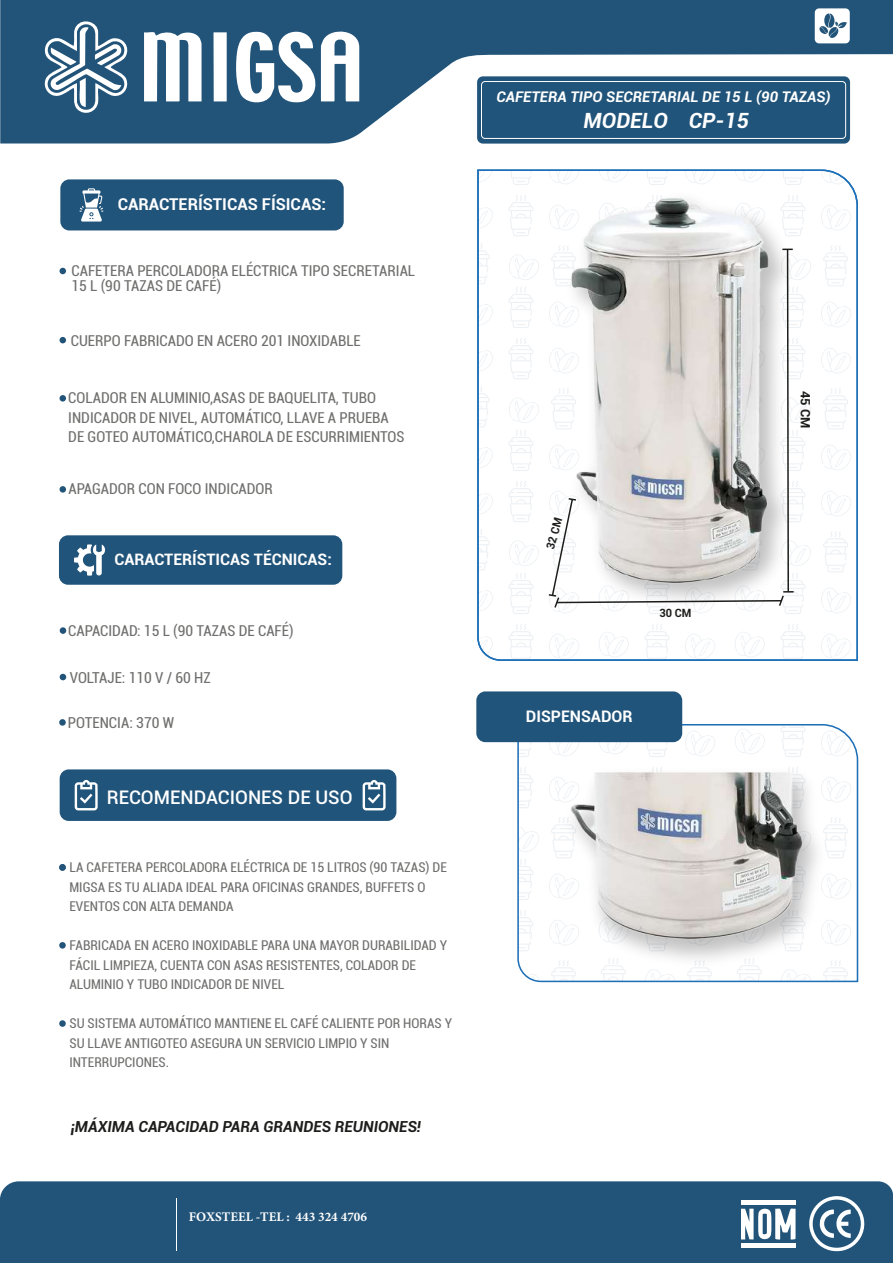
<style>
.page{position:relative;width:893px;height:1263px;background:#fff}
.page>*{position:absolute;margin:0;border:0;box-sizing:border-box;transform-origin:0 0}
.t1{font:italic 700 21px "Roboto";color:#fff}
.t2{font:500 18.75px "Roboto";color:#fff}
.t3{font:700 16.35px "Roboto";color:#fff}
.t4{font:700 15.9px "Roboto";color:#fff}
.t5{font:700 15.75px "Roboto";color:#fff}
.t6{font:italic 700 15.3px "Roboto";color:#1d1d1b}
.t7{font:condensed 15.15px "Roboto";color:#6f6f6e}
.t8{font:condensed 15px/19.5px "Roboto";color:#6f6f6e}
.t9{font:italic 700 14.7px "Roboto";color:#fff}
.t10{font:condensed 13.5px/19.5px "Roboto";color:#6f6f6e}
.t11{font:700 13.2px "Minion Pro";color:#fff}
.t12{font:700 12.9px "Roboto";color:#1d1d1b}
.t13{font:700 11.4px "Roboto";color:#1d1d1b}
</style>
<div class="page">
<div style="left:59px;top:535px;width:283px;height:50px;background:#21547a;border-radius:9px"></div>
<svg style="left:74px;top:544px;width:31px;height:32px"></svg>
<svg style="left:0;top:0;width:893px;height:143px;fill:#225479"></svg>
<div style="left:0;top:1181px;width:893px;height:82px;background:#225479"></div>
<hr style="left:176px;top:1199px;width:1px;height:52px;background:#fff">
<div style="left:60px;top:627px;width:6px;height:7px;background:#225479;border-radius:50%"></div>
<svg style="left:60px;top:674px;width:6px;height:6px"></svg>
<div style="left:59px;top:719px;width:7px;height:7px;background:#225479;border-radius:50%"></div>
<div style="left:59px;top:864px;width:7px;height:6px;background:#b8c8d4;border-radius:50%"></div>
<div style="left:59px;top:864px;width:7px;height:7px;background:#225479;border-radius:50%"></div>
<div style="left:59px;top:942px;width:7px;height:7px;background:#225479;border-radius:50%"></div>
<svg style="left:59px;top:1020px;width:7px;height:7px"></svg>
<svg style="left:60px;top:337px;width:6px;height:6px"></svg>
<div style="left:60px;top:395px;width:6px;height:7px;background:#225479;border-radius:50%"></div>
<div style="left:60px;top:486px;width:6px;height:7px;background:#225479;border-radius:50%"></div>
<svg style="left:60px;top:268px;width:6px;height:6px"></svg>
<div style="left:60px;top:179px;width:284px;height:51px;background:#21547a;border-radius:9px"></div>
<svg style="left:80px;top:188px;width:23px;height:34px"></svg>
<svg style="left:144px;top:31px;width:58px;height:70px"></svg>
<svg style="left:235px;top:26px;width:124px;height:79px"></svg>
<div style="left:214px;top:32px;width:13px;height:69px;background:#fff"></div>
<svg style="left:43px;top:17px;width:88px;height:100px"></svg>
<div style="left:60px;top:769px;width:336px;height:52px;background:#21547a;border-radius:9px"></div>
<svg style="left:75px;top:780px;width:23px;height:30px"></svg>
<svg style="left:363px;top:780px;width:23px;height:30px"></svg>
<div style="left:477px;top:76px;width:373px;height:68px;background:#21547a;border-radius:6px"></div>
<div style="left:481px;top:81px;width:365px;height:58px;border:1px solid #fff;border-radius:4px"></div>
<svg style="left:815px;top:8px;width:35px;height:35px"></svg>
<img style="left:476px;top:611px;width:383px;height:372px">
<img style="left:477px;top:169px;width:381px;height:442px">
<svg style="left:803px;top:1195px;width:68px;height:61px"></svg>
<svg style="left:741px;top:1207px;width:54px;height:34px"></svg>
<hr style="left:741px;top:1200px;width:54px;height:4px;background:#fff">
<div style="left:741px;top:1243px;width:54px;height:5px;background:#fff"></div>
<p class="t3" style="left:118px;top:193px;width:210px">CARACTERÍSTICAS FÍSICAS:</p>
<p class="t8" style="left:72px;top:262px;width:345px;line-height:15px">CAFETERA PERCOLADORA ELÉCTRICA TIPO SECRETARIAL<br>15 L (90 TAZAS DE CAFÉ)</p>
<p class="t8" style="left:71px;top:331px;width:292px">CUERPO FABRICADO EN ACERO 201 INOXIDABLE</p>
<p class="t8" style="left:68px;top:388px;width:338px">COLADOR EN ALUMINIO,ASAS DE BAQUELITA, TUBO<br>INDICADOR DE NIVEL, AUTOMÁTICO, LLAVE A PRUEBA<br>DE GOTEO AUTOMÁTICO,CHAROLA DE ESCURRIMIENTOS</p>
<p class="t8" style="left:68px;top:479px;width:206px">APAGADOR CON FOCO INDICADOR</p>
<p class="t5" style="left:114px;top:548px;width:219px">CARACTERÍSTICAS TÉCNICAS:</p>
<p class="t8" style="left:68px;top:620px;width:227px">CAPACIDAD: 15 L (90 TAZAS DE CAFÉ)</p>
<p class="t7" style="left:70px;top:667px;width:142px">VOLTAJE: 110 V / 60 HZ</p>
<p class="t7" style="left:68px;top:712px;width:108px">POTENCIA: 370 W</p>
<h2 class="t2" style="left:107px;top:784px;width:247px">RECOMENDACIONES DE USO</h2>
<p class="t10" style="left:69px;top:857px;width:379px">LA CAFETERA PERCOLADORA ELÉCTRICA DE 15 LITROS (90 TAZAS) DE<br>MIGSA ES TU ALIADA IDEAL PARA OFICINAS GRANDES, BUFFETS O<br>EVENTOS CON ALTA DEMANDA</p>
<p class="t10" style="left:69px;top:935px;width:379px">FABRICADA EN ACERO INOXIDABLE PARA UNA MAYOR DURABILIDAD Y<br>FÁCIL LIMPIEZA, CUENTA CON ASAS RESISTENTES, COLADOR DE<br>ALUMINIO Y TUBO INDICADOR DE NIVEL</p>
<p class="t10" style="left:69px;top:1013px;width:384px">SU SISTEMA AUTOMÁTICO MANTIENE EL CAFÉ CALIENTE POR HORAS Y<br>SU LLAVE ANTIGOTEO ASEGURA UN SERVICIO LIMPIO Y SIN<br>INTERRUPCIONES.</p>
<p class="t6" style="left:71px;top:1116px;width:352px">¡MÁXIMA CAPACIDAD PARA GRANDES REUNIONES!</p>
<p class="t11" style="left:189px;top:1207px;width:180px">FOXSTEEL -TEL : 443 324 4706</p>
<p class="t9" style="left:496px;top:87px;width:336px">CAFETERA TIPO SECRETARIAL DE 15 L (90 TAZAS)</p>
<h1 class="t1" style="left:584px;top:105px;width:167px">MODELO CP-15</h1>
<p class="t13" style="left:542px;top:547px;width:34px;rotate:-74deg">32 CM</p>
<p class="t13" style="left:659px;top:605px;width:34px">30 CM</p>
<p class="t4" style="left:526px;top:705px;width:108px">DISPENSADOR</p>
<p class="t12" style="left:814px;top:391px;width:39px;rotate:90deg">45 CM</p>
</div>
